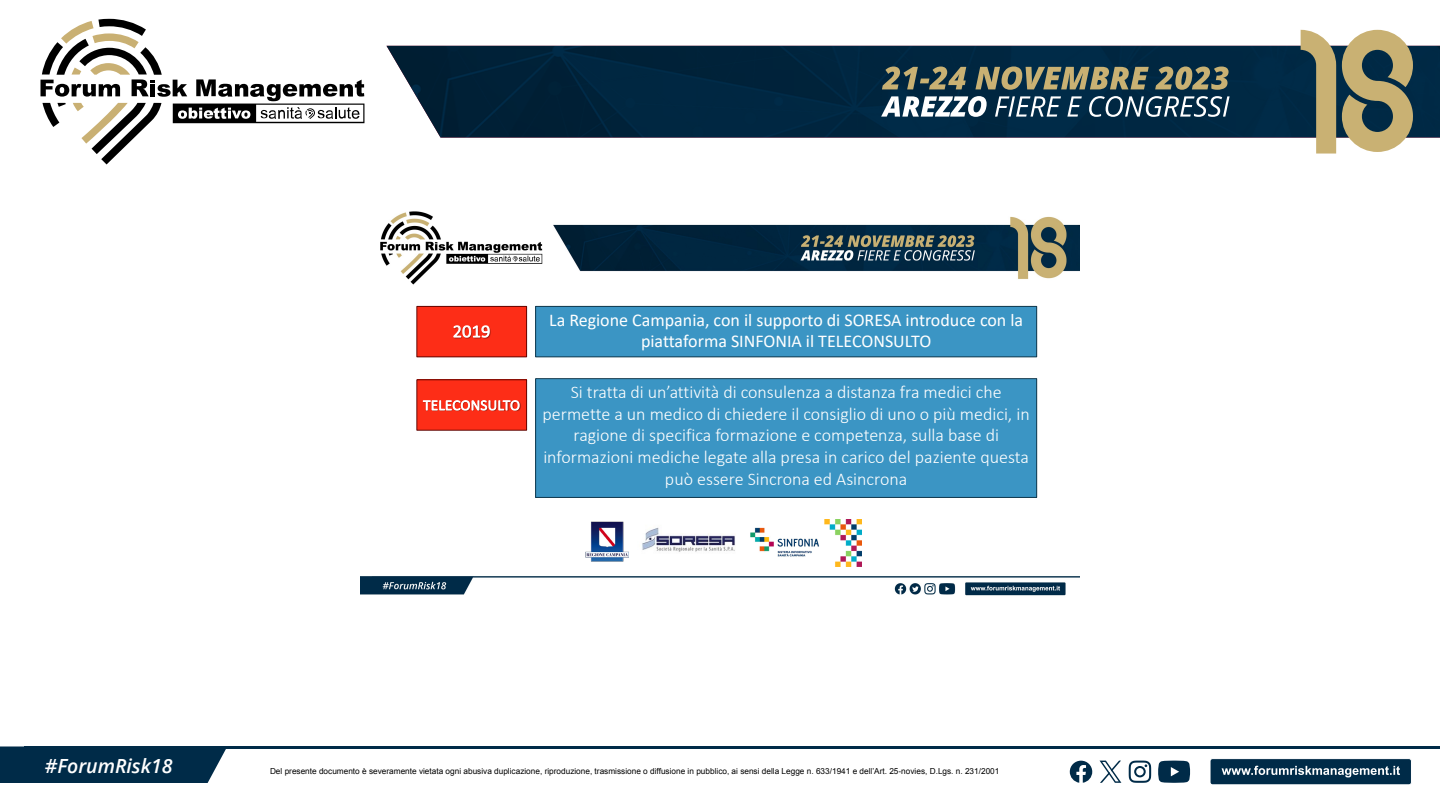
<style>
.page{position:relative;width:1440px;height:810px;background:#fff}
.page>*{position:absolute;margin:0;border:0;box-sizing:border-box;transform-origin:0 0}
.t1{font:italic 600 19.5px "Open Sans";color:#fff}
.t2{font:300 18px/21.8px "Calibri";color:#fff;text-align:center}
.t3{font:18px/21.8px "Calibri";color:#fff;text-align:center}
.t4{font:300 17.62px "Calibri";color:#fff}
.t5{font:300 14.7px "Calibri";letter-spacing:.02em;color:#fff}
.t6{font:8.25px "Arial";color:#000}
</style>
<div class="page">
<div style="left:0;top:746px;width:226px;height:37px;background:#002b48"></div>
<div style="left:1210px;top:759px;width:201px;height:26px;background:#002b48;border-radius:3px"></div>
<div style="left:1210px;top:758px;width:202px;height:27px;border:1px solid #fff;border-radius:3px"></div>
<svg style="left:1222px;top:766px;width:178px;height:11px"></svg>
<hr style="left:24px;top:746px;width:1416px;height:3px;background:#002b48">
<img style="left:386px;top:46px;width:1054px;height:92px">
<svg style="left:1342px;top:30px;width:71px;height:122px;background:#9a9575"></svg>
<svg style="left:1301px;top:30px;width:35px;height:124px;background:#929074"></svg>
<svg style="left:40px;top:19px;width:324px;height:145px"></svg>
<svg style="left:881px;top:96px;width:349px;height:21px"></svg>
<svg style="left:882px;top:66px;width:347px;height:24px;background:#656c5b"></svg>
<svg style="left:1129px;top:761px;width:22px;height:22px"></svg>
<svg style="left:1158px;top:761px;width:32px;height:22px"></svg>
<svg style="left:1070px;top:761px;width:22px;height:22px"></svg>
<svg style="left:1100px;top:761px;width:21px;height:22px"></svg>
<img style="left:360px;top:211px;width:720px;height:385px">
<div style="left:417px;top:306px;width:110px;height:51px;background:#fd2d17"></div>
<div style="left:416px;top:306px;width:111px;height:51px;border:1px solid #640500"></div>
<img style="left:454px;top:326px;width:37px;height:13px">
<div style="left:536px;top:306px;width:501px;height:51px;background:#3b95c4"></div>
<div style="left:535px;top:306px;width:502px;height:51px;border:1px solid #12394d"></div>
<div style="left:536px;top:379px;width:501px;height:118px;background:#3b95c4"></div>
<div style="left:535px;top:378px;width:502px;height:120px;border:1px solid #12394d"></div>
<div style="left:417px;top:380px;width:110px;height:50px;background:#fd2d17"></div>
<div style="left:416px;top:379px;width:111px;height:52px;border:1px solid #640500"></div>
<img style="left:414px;top:391px;width:117px;height:34px">
<img style="left:586px;top:521px;width:42px;height:41px">
<img style="left:638px;top:522px;width:101px;height:39px">
<img style="left:749px;top:519px;width:112px;height:48px">
<p class="t4" style="left:453px;top:320px;width:39px">2019</p>
<p class="t5" style="left:423px;top:396px;width:98px">TELECONSULTO</p>
<p class="t3" style="left:549px;top:308px;width:476px">La Regione Campania, con il supporto di SORESA introduce con la piattaforma SINFONIA il TELECONSULTO</p>
<p class="t2" style="left:543px;top:381px;width:489px">Si tratta di un’attività di consulenza a distanza fra medici che permette a un medico di chiedere il consiglio di uno o più medici, in ragione di specifica formazione e competenza, sulla base di informazioni mediche legate alla presa in carico del paziente questa può essere Sincrona ed Asincrona</p>
<p class="t1" style="left:45px;top:752px;width:129px">#ForumRisk18</p>
<p class="t6" style="left:270px;top:766px;width:731px">Del presente documento è severamente vietata ogni abusiva duplicazione, riproduzione, trasmissione o diffusione in pubblico, ai sensi della Legge n. 633/1941 e dell’Art. 25-novies, D.Lgs. n. 231/2001</p>
</div>
